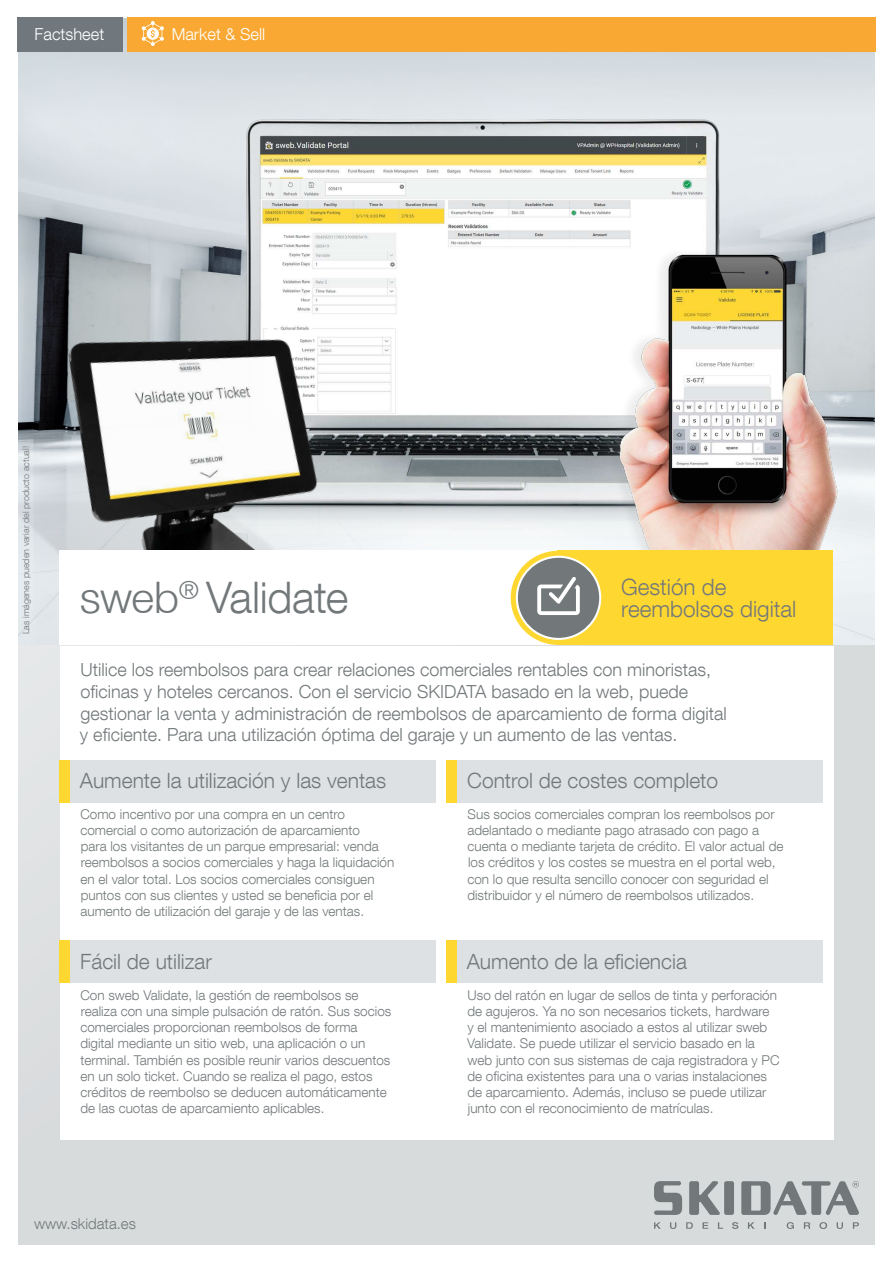
<style>
.page{position:relative;width:893px;height:1263px;background:#d8dbdc}
.page>*{position:absolute;margin:0;border:0;box-sizing:border-box;transform-origin:0 0}
.t1{font:300 43.5px "Helvetica Neue LT Com";letter-spacing:-.01em;color:#72787a}
.t2{font:300 22.5px/22.5px "Helvetica Neue LT Com";color:#72787a}
.t3{font:300 21px "Helvetica Neue LT Com";color:#72787a}
.t4{font:300 18px/21.6px "Helvetica Neue LT Com";color:#72787a}
.t5{font:300 16.5px "Helvetica Neue LT Com";color:#fff}
.t6{font:300 15px "Helvetica Neue LT Com";color:#72787a}
.t7{font:300 13.5px/16.2px "Helvetica Neue LT Com";color:#72787a}
.t8{font:300 9px "Helvetica Neue LT Com";color:#72787a}
.s1{font-family:"Helvetica Neue LT"}
</style>
<div class="page">
<img style="left:19px;top:17px;width:857px;height:628px">
<img style="left:121px;top:106px;width:724px;height:445px">
<div style="left:585px;top:218px;width:265px;height:335px;background:#fff;opacity:.3"></div>
<img style="left:611px;top:248px;width:237px;height:305px">
<img style="left:19px;top:256px;width:367px;height:345px">
<div style="left:0;top:0;width:19px;height:1263px;background:#fff"></div>
<div style="left:0;top:0;width:893px;height:17px;background:#fff"></div>
<div style="left:0;top:1246px;width:893px;height:17px;background:#fff"></div>
<div style="left:876px;top:0;width:17px;height:1263px;background:#fff"></div>
<svg style="left:654px;top:1222px;width:7px;height:7px"></svg>
<svg style="left:670px;top:1222px;width:6px;height:7px"></svg>
<svg style="left:686px;top:1222px;width:7px;height:7px"></svg>
<svg style="left:702px;top:1222px;width:6px;height:7px"></svg>
<svg style="left:718px;top:1222px;width:5px;height:7px"></svg>
<svg style="left:732px;top:1222px;width:6px;height:7px"></svg>
<svg style="left:748px;top:1222px;width:7px;height:7px"></svg>
<svg style="left:787px;top:1222px;width:7px;height:7px"></svg>
<svg style="left:804px;top:1222px;width:6px;height:7px"></svg>
<svg style="left:819px;top:1222px;width:8px;height:7px"></svg>
<svg style="left:837px;top:1222px;width:6px;height:7px"></svg>
<svg style="left:853px;top:1222px;width:6px;height:7px"></svg>
<svg style="left:654px;top:1181px;width:28px;height:34px"></svg>
<div style="left:724px;top:1181px;width:10px;height:34px;background:#72787a;border-radius:2px"></div>
<svg style="left:741px;top:1181px;width:118px;height:34px"></svg>
<svg style="left:689px;top:1181px;width:31px;height:34px"></svg>
<div style="left:60px;top:647px;width:773px;height:493px;background:#fff"></div>
<div style="left:60px;top:551px;width:612px;height:94px;background:#fff"></div>
<div style="left:60px;top:760px;width:376px;height:42px;background:#dee1e3"></div>
<div style="left:60px;top:760px;width:10px;height:42px;background:#ffd731"></div>
<div style="left:446px;top:760px;width:377px;height:42px;background:#dee1e3"></div>
<div style="left:446px;top:760px;width:11px;height:42px;background:#ffd731"></div>
<div style="left:60px;top:941px;width:376px;height:42px;background:#dee1e3"></div>
<div style="left:60px;top:941px;width:10px;height:42px;background:#ffd731"></div>
<div style="left:446px;top:941px;width:377px;height:42px;background:#dee1e3"></div>
<div style="left:446px;top:941px;width:11px;height:42px;background:#ffd731"></div>
<div style="left:557px;top:551px;width:276px;height:94px;background:#ffd731"></div>
<div style="left:511px;top:551px;width:95px;height:94px;background:#ffd731;border-radius:50%"></div>
<svg style="left:516px;top:556px;width:85px;height:84px"></svg>
<div style="left:17px;top:17px;width:106px;height:34px;background:#70787d"></div>
<div style="left:127px;top:17px;width:749px;height:34px;background:#f8a833"></div>
<svg style="left:142px;top:21px;width:22px;height:25px"></svg>
<p class="t5" style="left:35px;top:28px;width:71px">Factsheet</p>
<p class="t5" style="left:172px;top:28px;width:95px">Market &amp; Sell</p>
<p class="t8" style="left:22px;top:634px;width:190px;rotate:-90deg">Las imágenes pueden variar del producto actual!</p>
<h1 class="t1" style="left:80px;top:581px;width:270px"><span class="s1">sweb</span><sup>®</sup> Validate</h1>
<h2 class="t2" style="left:621px;top:577px;width:177px">Gestión de reembolsos digital</h2>
<p class="t4" style="left:80px;top:661px;width:648px">Utilice los reembolsos para crear relaciones comerciales rentables con minoristas, oficinas y hoteles cercanos. Con el servicio SKIDATA basado en la web, puede gestionar la venta y administración de reembolsos de aparcamiento de forma digital y eficiente. Para una utilización óptima del garaje y un aumento de las ventas.</p>
<h3 class="t3" style="left:80px;top:772px;width:308px">Aumente la utilización y las ventas</h3>
<p class="t7" style="left:80px;top:807px;width:315px">Como incentivo por una compra en un centro comercial o como autorización de aparcamiento<br>para los visitantes de un parque empresarial: venda reembolsos a socios comerciales y haga la liquidación en el valor total. Los socios comerciales consiguen puntos con sus clientes y usted se beneficia por el aumento de utilización del garaje y de las ventas.</p>
<h3 class="t3" style="left:80px;top:953px;width:133px">Fácil de utilizar</h3>
<p class="t7" style="left:80px;top:988px;width:312px">Con sweb Validate, la gestión de reembolsos se realiza con una simple pulsación de ratón. Sus socios comerciales proporcionan reembolsos de forma digital mediante un sitio web, una aplicación o un terminal. También es posible reunir varios descuentos en un solo ticket. Cuando se realiza el pago, estos créditos de reembolso se deducen automáticamente de las cuotas de aparcamiento aplicables.</p>
<p class="t6" style="left:34px;top:1218px;width:103px">www.skidata.es</p>
<h3 class="t3" style="left:467px;top:772px;width:252px">Control de costes completo</h3>
<p class="t7" style="left:467px;top:807px;width:318px">Sus socios comerciales compran los reembolsos por adelantado o mediante pago atrasado con pago a cuenta o mediante tarjeta de crédito. El valor actual de los créditos y los costes se muestra en el portal web, con lo que resulta sencillo conocer con seguridad el distribuidor y el número de reembolsos utilizados.</p>
<h3 class="t3" style="left:467px;top:948px;width:222px">Aumento de la eficiencia</h3>
<p class="t7" style="left:467px;top:988px;width:314px">Uso del ratón en lugar de sellos de tinta y perforación de agujeros. Ya no son necesarios tickets, hardware<br>y el mantenimiento asociado a estos al utilizar sweb Validate. Se puede utilizar el servicio basado en la web junto con sus sistemas de caja registradora y PC de oficina existentes para una o varias instalaciones de aparcamiento. Además, incluso se puede utilizar junto con el reconocimiento de matrículas.</p>
</div>
